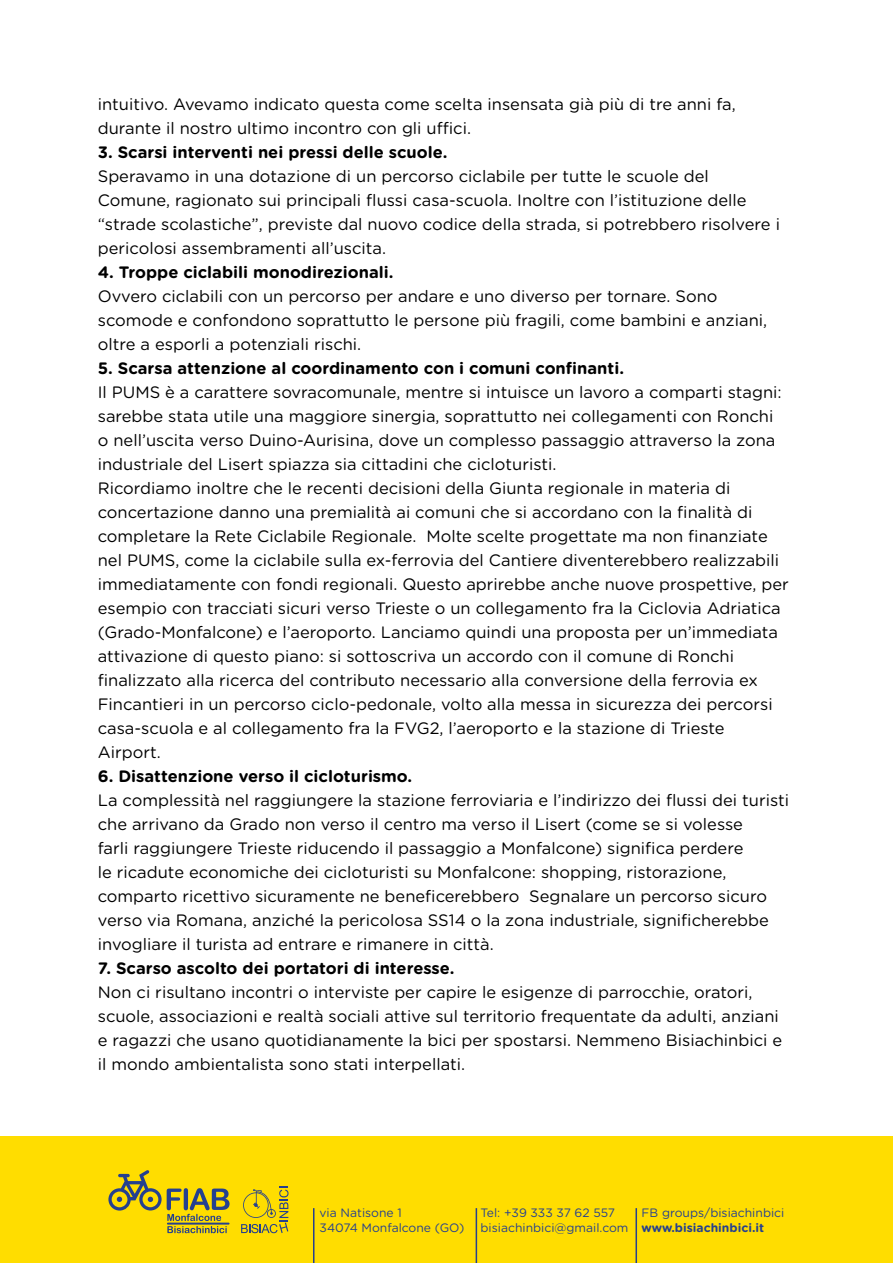
<style>
.page{position:relative;width:893px;height:1263px;background:#fff}
.page>*{position:absolute;margin:0;border:0;box-sizing:border-box;transform-origin:0 0}
.t1{font:16.5px/24px "Gotham Rounded";color:#000}
.t2{font:700 16.5px "Gotham Rounded";color:#000}
.t3{font:12.15px/14.5px "Gotham Rounded";color:#25408f}
.t4{font:700 12.15px "Gotham Rounded";color:#25408f}
</style>
<div class="page">
<div style="left:0;top:1137px;width:893px;height:126px;background:#fd0"></div>
<svg style="left:108px;top:1170px;width:122px;height:63px"></svg>
<hr style="left:167px;top:1222px;width:63px;height:2px;background:#25408f">
<svg style="left:241px;top:1187px;width:47px;height:46px"></svg>
<hr style="left:476px;top:1208px;width:1px;height:55px;background:#25408f">
<hr style="left:313px;top:1208px;width:1px;height:55px;background:#25408f">
<hr style="left:635px;top:1208px;width:2px;height:55px;background:#25408f">
<p class="t1" style="left:98px;top:91px;width:639px">intuitivo. Avevamo indicato questa come scelta insensata già più di tre anni fa, durante il nostro ultimo incontro con gli uffici.</p>
<p class="t2" style="left:98px;top:140px;width:351px">3. Scarsi interventi nei pressi delle scuole.</p>
<p class="t1" style="left:98px;top:163px;width:684px">Speravamo in una dotazione di un percorso ciclabile per tutte le scuole del Comune, ragionato sui principali flussi casa-scuola. Inoltre con l’istituzione delle “strade scolastiche”, previste dal nuovo codice della strada, si potrebbero risolvere i pericolosi assembramenti all’uscita.</p>
<p class="t2" style="left:98px;top:260px;width:297px">4. Troppe ciclabili monodirezionali.</p>
<p class="t1" style="left:98px;top:283px;width:671px">Ovvero ciclabili con un percorso per andare e uno diverso per tornare. Sono scomode e confondono soprattutto le persone più fragili, come bambini e anziani, oltre a esporli a potenziali rischi.</p>
<p class="t2" style="left:98px;top:356px;width:528px">5. Scarsa attenzione al coordinamento con i comuni confinanti.</p>
<p class="t1" style="left:98px;top:379px;width:693px">Il PUMS è a carattere sovracomunale, mentre si intuisce un lavoro a comparti stagni: sarebbe stata utile una maggiore sinergia, soprattutto nei collegamenti con Ronchi<br>o nell’uscita verso Duino-Aurisina, dove un complesso passaggio attraverso la zona industriale del Lisert spiazza sia cittadini che cicloturisti.<br>Ricordiamo inoltre che le recenti decisioni della Giunta regionale in materia di concertazione danno una premialità ai comuni che si accordano con la finalità di completare la Rete Ciclabile Regionale. Molte scelte progettate ma non finanziate nel PUMS, come la ciclabile sulla ex-ferrovia del Cantiere diventerebbero realizzabili immediatamente con fondi regionali. Questo aprirebbe anche nuove prospettive, per esempio con tracciati sicuri verso Trieste o un collegamento fra la Ciclovia Adriatica (Grado-Monfalcone) e l’aeroporto. Lanciamo quindi una proposta per un’immediata attivazione di questo piano: si sottoscriva un accordo con il comune di Ronchi finalizzato alla ricerca del contributo necessario alla conversione della ferrovia ex Fincantieri in un percorso ciclo-pedonale, volto alla messa in sicurezza dei percorsi casa-scuola e al collegamento fra la FVG2, l’aeroporto e la stazione di Trieste Airport.</p>
<p class="t2" style="left:98px;top:764px;width:316px">6. Disattenzione verso il cicloturismo.</p>
<p class="t1" style="left:98px;top:788px;width:693px">La complessità nel raggiungere la stazione ferroviaria e l’indirizzo dei flussi dei turisti che arrivano da Grado non verso il centro ma verso il Lisert (come se si volesse<br>farli raggiungere Trieste riducendo il passaggio a Monfalcone) significa perdere<br>le ricadute economiche dei cicloturisti su Monfalcone: shopping, ristorazione, comparto ricettivo sicuramente ne beneficerebbero Segnalare un percorso sicuro verso via Romana, anziché la pericolosa SS14 o la zona industriale, significherebbe invogliare il turista ad entrare e rimanere in città.</p>
<p class="t2" style="left:98px;top:956px;width:358px">7. Scarso ascolto dei portatori di interesse.</p>
<p class="t1" style="left:98px;top:980px;width:686px">Non ci risultano incontri o interviste per capire le esigenze di parrocchie, oratori, scuole, associazioni e realtà sociali attive sul territorio frequentate da adulti, anziani e ragazzi che usano quotidianamente la bici per spostarsi. Nemmeno Bisiachinbici e il mondo ambientalista sono stati interpellati.</p>
<p class="t3" style="left:320px;top:1205px;width:146px">via Natisone 1<br>34074 Monfalcone (GO)</p>
<p class="t3" style="left:481px;top:1205px;width:149px">Tel: +39 333 37 62 557 bisiachinbici@gmail.com</p>
<p class="t3" style="left:642px;top:1205px;width:144px">FB groups/bisiachinbici</p>
<p class="t4" style="left:642px;top:1219px;width:124px">www.bisiachinbici.it</p>
</div>
